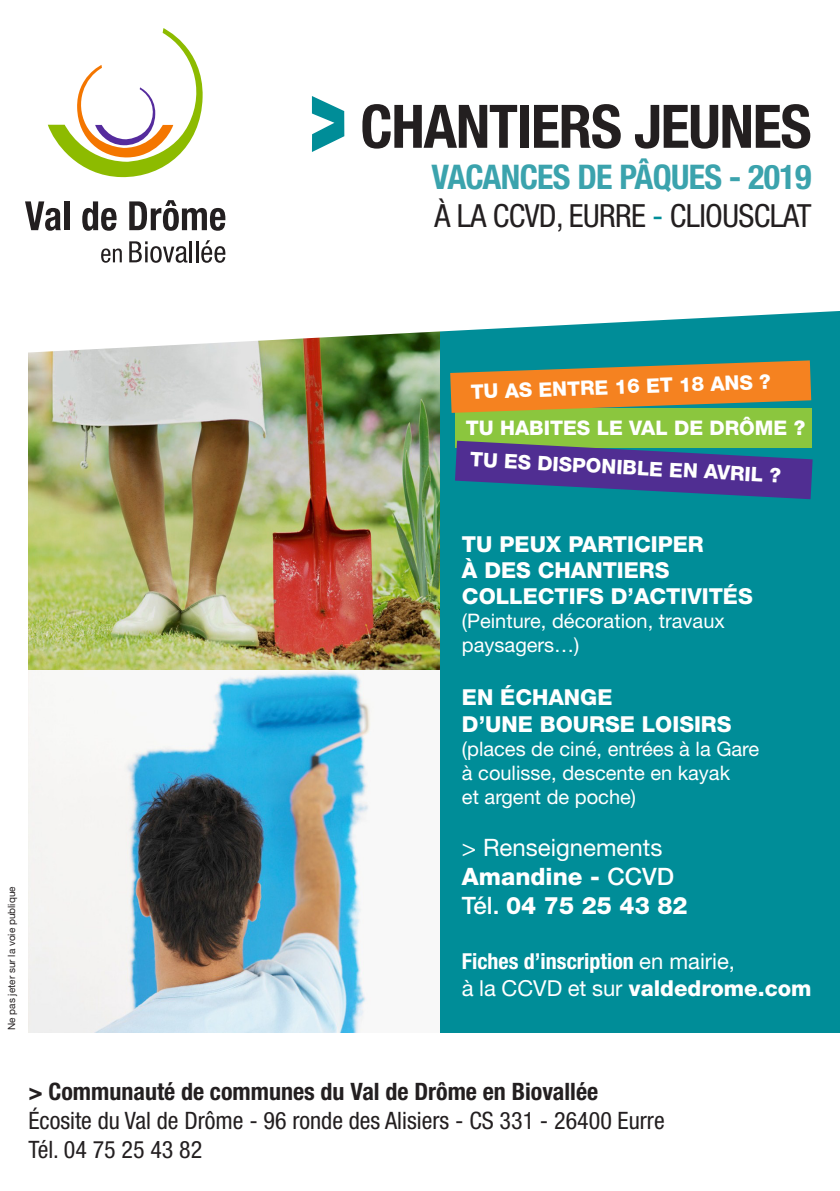
<style>
.page{position:relative;width:840px;height:1191px;background:#fff}
.page>*{position:absolute;margin:0;border:0;box-sizing:border-box;transform-origin:0 0}
.t1{font:700 condensed 60px "Helvetica Neue LT Std";letter-spacing:-.02em;color:#231f20}
.t2{font:700 condensed 34px "Helvetica Neue LT Std";letter-spacing:-.02em;color:#3ba3ad}
.t3{font:condensed 32px "Helvetica Neue LT Std";letter-spacing:-.02em;color:#231f20}
.t4{font:condensed 24px/28.8px "Helvetica Neue LT Std";color:#231f20}
.t5{font:700 condensed 24px "Helvetica Neue LT Std";color:#231f20}
.t6{font:800 24px/28.8px "Helvetica Neue LT Std";color:#fff}
.t7{font:800 22px/26.4px "Helvetica Neue LT Std";color:#fff}
.t8{font:22px/26.4px "Helvetica Neue LT Std";color:#fff}
.t9{font:800 20.2px "Helvetica Neue LT Std";color:#fff}
.t10{font:20px/24px "Helvetica Neue LT Std";color:#fff}
.t11{font:800 20px "Helvetica Neue LT Std";color:#fff}
.t12{font:10px "Helvetica Neue LT Std";color:#231f20}
.s1{color:#008d98}
.s2{font-weight:400}
.s3{font-weight:500}
.s4{font-weight:700;font-stretch:condensed}
.s5{font-weight:800}
</style>
<div class="page">
<div style="left:438px;top:300px;width:401px;height:732px;background:#008d98"></div>
<img style="left:28px;top:354px;width:411px;height:678px">
<svg style="left:28px;top:96px;width:811px;height:258px"></svg>
<svg style="left:48px;top:28px;width:158px;height:150px"></svg>
<svg style="left:25px;top:201px;width:36px;height:30px"></svg>
<div style="left:64px;top:201px;width:5px;height:29px;background:#231f20"></div>
<svg style="left:82px;top:201px;width:34px;height:30px"></svg>
<svg style="left:129px;top:200px;width:96px;height:31px"></svg>
<svg style="left:101px;top:248px;width:21px;height:15px"></svg>
<svg style="left:129px;top:241px;width:58px;height:22px"></svg>
<hr style="left:190px;top:241px;width:2px;height:21px;background:#231f20">
<hr style="left:196px;top:241px;width:2px;height:21px;background:#231f20">
<svg style="left:201px;top:240px;width:24px;height:23px"></svg>
<div style="left:455px;top:407px;width:356px;height:40px;background:#8bc63e"></div>
<svg style="left:450px;top:360px;width:360px;height:53px"></svg>
<svg style="left:455px;top:441px;width:357px;height:58px"></svg>
<svg style="left:312px;top:96px;width:32px;height:56px"></svg>
<h1 class="t1" style="left:360px;top:90px;width:452px">CHANTIERS JEUNES</h1>
<h2 class="t2" style="left:431px;top:156px;width:381px">VACANCES DE PÂQUES - 2019</h2>
<h3 class="t3" style="left:434px;top:197px;width:378px">À LA CCVD, EURRE <span class="s1">-</span> CLIOUSCLAT</h3>
<p class="t12" style="left:6px;top:1030px;width:145px;rotate:-90deg">Ne pas jeter sur la voie publique</p>
<p class="t11" style="left:470px;top:380px;width:301px;rotate:-2deg">TU AS ENTRE 16 ET 18 ANS ?</p>
<p class="t9" style="left:465px;top:416px;width:341px">TU HABITES LE VAL DE DRÔME ?</p>
<p class="t11" style="left:470px;top:447px;width:312px;rotate:3deg">TU ES DISPONIBLE EN AVRIL ?</p>
<p class="t7" style="left:461px;top:530px;width:292px">TU PEUX PARTICIPER<br>À DES CHANTIERS<br>COLLECTIFS D’ACTIVITÉS</p>
<p class="t10" style="left:461px;top:609px;width:264px">(Peinture, décoration, travaux paysagers…)</p>
<p class="t7" style="left:461px;top:684px;width:271px">EN ÉCHANGE<br>D’UNE BOURSE LOISIRS</p>
<p class="t10" style="left:461px;top:736px;width:299px">(places de ciné, entrées à la Gare à coulisse, descente en kayak<br>et argent de poche)</p>
<p class="t6" style="left:461px;top:833px;width:227px"><span class="s2">&gt; Renseignements<br></span>Amandine - <span class="s3">CCVD<br>Tél.</span> 04 75 25 43 82</p>
<p class="t8" style="left:461px;top:948px;width:351px"><span class="s4">Fiches d’inscription</span> en mairie,<br>à la CCVD et sur <span class="s5">valdedrome.com</span></p>
<p class="t5" style="left:28px;top:1077px;width:571px">&gt; Communauté de communes du Val de Drôme en Biovallée</p>
<p class="t4" style="left:28px;top:1106px;width:637px">Écosite du Val de Drôme - 96 ronde des Alisiers - CS 331 - 26400 Eurre<br>Tél. 04 75 25 43 82</p>
</div>
